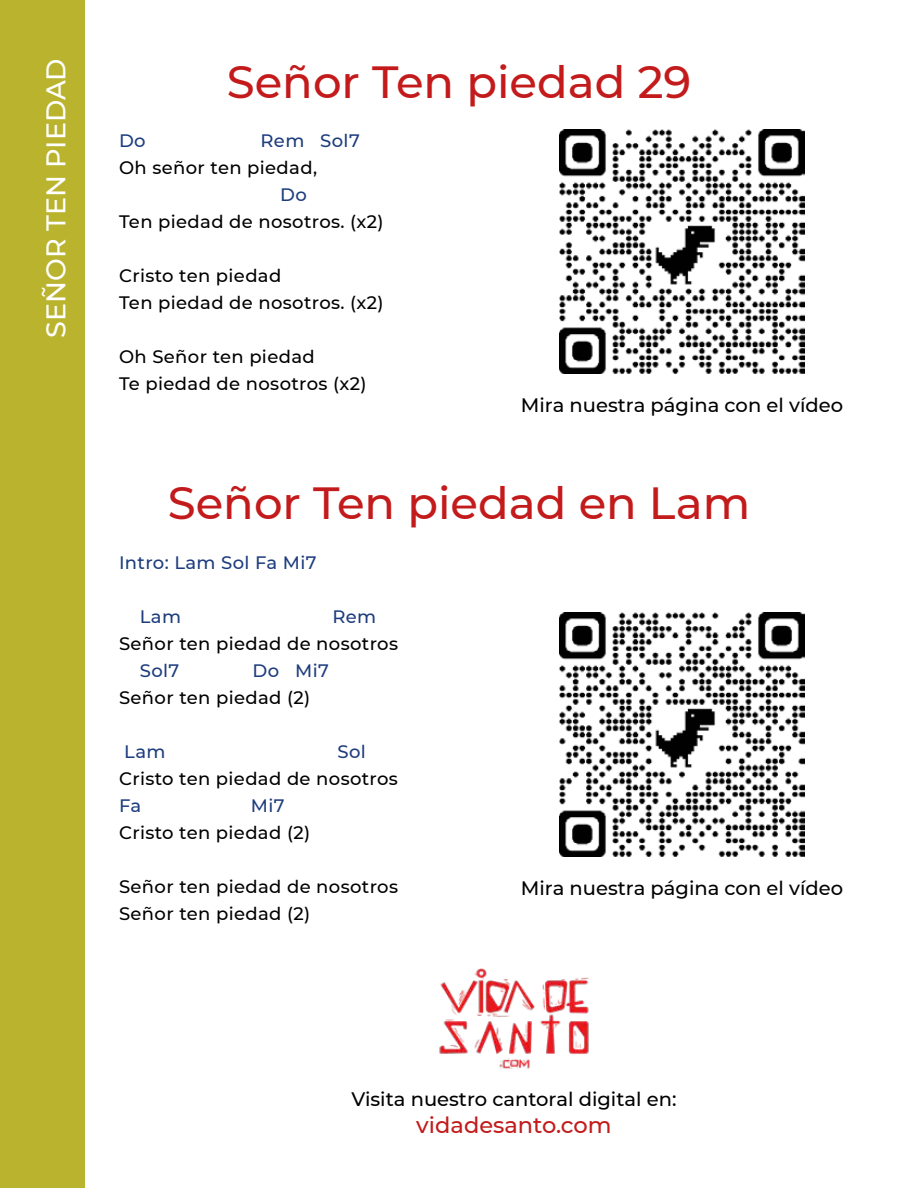
<style>
.page{position:relative;width:918px;height:1188px;background:#fff}
.page>*{position:absolute;margin:0;border:0;box-sizing:border-box;transform-origin:0 0}
.t1{font:500 45px "Montserrat";color:#c31b1c}
.t2{font:500 27px "Montserrat";color:#fff}
.t3{font:500 22.5px "Montserrat";color:#c31b1c}
.t4{font:500 19.5px "Montserrat";color:#000}
.t5{font:500 18px/27px "Montserrat";letter-spacing:.02em;color:#000}
.t6{font:500 18px "Montserrat";letter-spacing:.02em;color:#1e3d7e}
</style>
<div class="page">
<div style="left:0;top:0;width:85px;height:1188px;background:#bab32d"></div>
<img style="left:439px;top:968px;width:150px;height:101px">
<img style="left:560px;top:129px;width:244px;height:244px">
<img style="left:560px;top:612px;width:244px;height:245px">
<h2 class="t2" style="left:37px;top:338px;width:281px;rotate:-90deg">SEÑOR TEN PIEDAD</h2>
<h1 class="t1" style="left:227px;top:51px;width:466px">Señor Ten piedad 29</h1>
<p class="t6" style="left:119px;top:128px;width:28px">Do</p>
<p class="t6" style="left:261px;top:128px;width:101px">Rem Sol7</p>
<p class="t5" style="left:119px;top:153px;width:200px">Oh señor ten piedad,</p>
<p class="t6" style="left:280px;top:182px;width:28px">Do</p>
<p class="t5" style="left:119px;top:207px;width:266px">Ten piedad de nosotros. (x2)</p>
<p class="t5" style="left:119px;top:261px;width:266px">Cristo ten piedad<br>Ten piedad de nosotros. (x2)</p>
<p class="t5" style="left:119px;top:342px;width:249px">Oh Señor ten piedad<br>Te piedad de nosotros (x2)</p>
<p class="t4" style="left:521px;top:392px;width:324px">Mira nuestra página con el vídeo</p>
<h1 class="t1" style="left:168px;top:472px;width:584px">Señor Ten piedad en Lam</h1>
<p class="t6" style="left:119px;top:550px;width:199px">Intro: Lam Sol Fa Mi7</p>
<p class="t6" style="left:140px;top:604px;width:43px">Lam</p>
<p class="t6" style="left:332px;top:604px;width:45px">Rem</p>
<p class="t5" style="left:119px;top:630px;width:281px">Señor ten piedad de nosotros</p>
<p class="t6" style="left:140px;top:658px;width:41px">Sol7</p>
<p class="t6" style="left:253px;top:658px;width:78px">Do Mi7</p>
<p class="t5" style="left:119px;top:684px;width:193px">Señor ten piedad (2)</p>
<p class="t6" style="left:124px;top:739px;width:43px">Lam</p>
<p class="t6" style="left:338px;top:739px;width:30px">Sol</p>
<p class="t5" style="left:119px;top:765px;width:280px">Cristo ten piedad de nosotros</p>
<p class="t6" style="left:119px;top:793px;width:24px">Fa</p>
<p class="t6" style="left:251px;top:793px;width:35px">Mi7</p>
<p class="t5" style="left:119px;top:819px;width:193px">Cristo ten piedad (2)</p>
<p class="t5" style="left:119px;top:873px;width:281px">Señor ten piedad de nosotros<br>Señor ten piedad (2)</p>
<p class="t4" style="left:521px;top:875px;width:324px">Mira nuestra página con el vídeo</p>
<p class="t4" style="left:352px;top:1086px;width:326px">Visita nuestro cantoral digital en:</p>
<p class="t3" style="left:416px;top:1110px;width:197px">vidadesanto.com</p>
</div>
